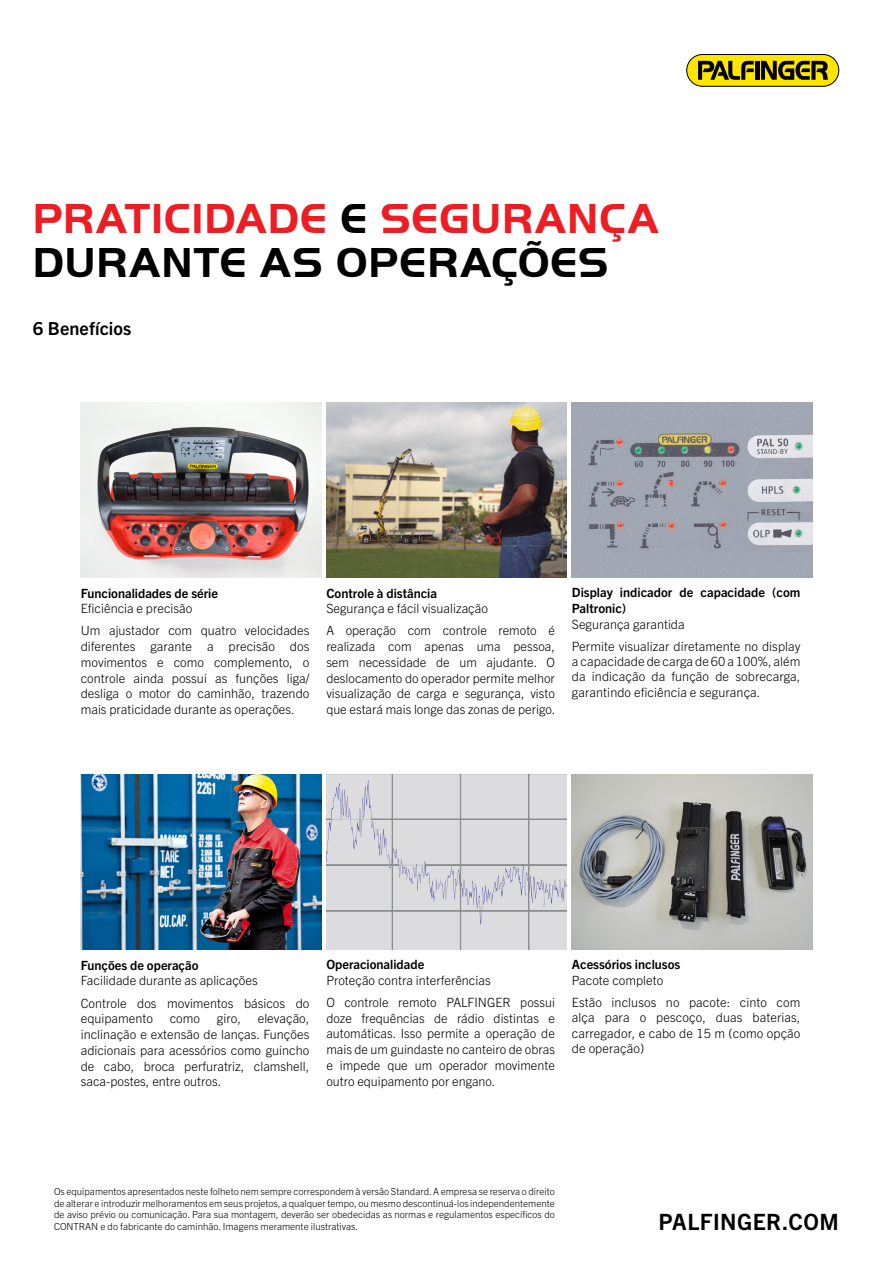
<style>
.page{position:relative;width:893px;height:1263px;background:#fff}
.page>*{position:absolute;margin:0;border:0;box-sizing:border-box;transform-origin:0 0}
._01_Headline_Palf_29{font:700 43.5px "Palfinger Handel Gothic";letter-spacing:.02em;color:#ed1d24}
._01_Headline_Palf_29-2{font:700 43.5px "Palfinger Handel Gothic";letter-spacing:.02em;color:#000}
._05_PALFINGER_COM_Tr{font:700 22.5px "Trade Gothic Next LT Pro";letter-spacing:.02em;color:#000}
._02_Subheadline_Trad{font:700 18px "Trade Gothic Next LT Pro";letter-spacing:.005em;color:#000}
._04_Copy-Subline_Tra{font:300 12.75px/15.8px "Trade Gothic Next LT Pro";color:#000;text-align:justify}
._04_Copy_TradeLight{font:300 12.75px/15.8px "Trade Gothic Next LT Pro";color:#000;text-align:justify}
._04_Copy-Headline_Tr{font:700 12.75px/15.8px "Trade Gothic Next LT Pro";color:#000}
._04_Copy_TradeLight-2{font:300 9.75px/11.7px "Trade Gothic Next LT Pro";color:#000;text-align:justify}
.s1{color:#000}
</style>
<div class="page">
<img style="left:572px;top:774px;width:240px;height:176px">
<svg style="left:326px;top:774px;width:241px;height:176px;background:#d5d5d9"></svg>
<img style="left:572px;top:402px;width:240px;height:176px">
<img style="left:81px;top:774px;width:240px;height:176px">
<img style="left:81px;top:402px;width:240px;height:176px">
<img style="left:326px;top:402px;width:241px;height:176px">
<svg style="left:686px;top:54px;width:153px;height:33px;background:#a5960c"></svg>
<p class="_01_Headline_Palf_29" style="left:33px;top:194px;width:628px">PRATICIDADE <span class="s1">E</span> SEGURANÇA</p>
<p class="_01_Headline_Palf_29-2" style="left:33px;top:238px;width:577px">DURANTE AS OPERAÇÕES</p>
<p class="_02_Subheadline_Trad" style="left:33px;top:316px;width:100px">6 Benefícios</p>
<p class="_04_Copy-Headline_Tr" style="left:81px;top:584px;width:139px">Funcionalidades de série</p>
<p class="_04_Copy-Subline_Tra" style="left:81px;top:600px;width:113px">Eficiência e precisão</p>
<p class="_04_Copy-Subline_Tra" style="left:81px;top:622px;width:230px">Um ajustador com quatro velocidades diferentes garante a precisão dos movimentos e como complemento, o controle ainda possui as funções liga/ desliga o motor do caminhão, trazendo mais praticidade durante as operações.</p>
<p class="_04_Copy-Headline_Tr" style="left:326px;top:584px;width:112px">Controle à distância</p>
<p class="_04_Copy-Subline_Tra" style="left:326px;top:600px;width:163px">Segurança e fácil visualização</p>
<p class="_04_Copy_TradeLight" style="left:326px;top:622px;width:231px">A operação com controle remoto é realizada com apenas uma pessoa, sem necessidade de um ajudante. O deslocamento do operador permite melhor visualização de carga e segurança, visto que estará mais longe das zonas de perigo.</p>
<p class="_04_Copy-Headline_Tr" style="left:572px;top:584px;width:230px">Display indicador de capacidade (com<br>Paltronic)</p>
<p class="_04_Copy-Subline_Tra" style="left:572px;top:616px;width:114px">Segurança garantida</p>
<p class="_04_Copy-Subline_Tra" style="left:572px;top:637px;width:230px">Permite visualizar diretamente no display a capacidade de carga de 60 a 100%, além da indicação da função de sobrecarga, garantindo eficiência e segurança.</p>
<p class="_04_Copy-Headline_Tr" style="left:81px;top:956px;width:119px">Funções de operação</p>
<p class="_04_Copy-Subline_Tra" style="left:81px;top:972px;width:178px">Facilidade durante as aplicações</p>
<p class="_04_Copy-Subline_Tra" style="left:81px;top:994px;width:230px">Controle dos movimentos básicos do equipamento</p>
<p class="_04_Copy-Subline_Tra" style="left:81px;top:1010px;width:230px;text-indent:177px">elevação, inclinação e extensão de lanças. Funções adicionais para acessórios como guincho de cabo, broca perfuratriz, clamshell, saca-postes, entre outros.</p>
<p class="_04_Copy-Subline_Tra" style="left:170px;top:1010px;width:32px">como</p>
<p class="_04_Copy-Subline_Tra" style="left:217px;top:1010px;width:25px">giro,</p>
<p class="_04_Copy-Headline_Tr" style="left:326px;top:956px;width:99px">Operacionalidade</p>
<p class="_04_Copy-Subline_Tra" style="left:326px;top:971px;width:166px">Proteção contra interferências</p>
<p class="_04_Copy_TradeLight" style="left:326px;top:993px;width:230px">O controle remoto PALFINGER possui doze frequências de rádio distintas e automáticas. Isso permite a operação de mais de um guindaste no canteiro de obras e impede que um operador movimente outro equipamento por engano.</p>
<p class="_04_Copy-Headline_Tr" style="left:572px;top:956px;width:110px">Acessórios inclusos</p>
<p class="_04_Copy-Subline_Tra" style="left:572px;top:972px;width:93px">Pacote completo</p>
<p class="_04_Copy-Subline_Tra" style="left:572px;top:994px;width:230px;line-height:15.3px">Estão inclusos no pacote: cinto com alça para o pescoço, duas baterias, carregador, e cabo de 15 m (como opção de operação)</p>
<p class="_04_Copy_TradeLight-2" style="left:54px;top:1185px;width:502px">Os equipamentos apresentados neste folheto nem sempre correspondem à versão Standard. A empresa se reserva o direito de alterar e introduzir melhoramentos em seus projetos, a qualquer tempo, ou mesmo descontinuá-los independentemente de aviso prévio ou comunicação. Para sua montagem, deverão ser obedecidas as normas e regulamentos específicos do CONTRAN e do fabricante do caminhão. Imagens meramente ilustrativas.</p>
<p class="_05_PALFINGER_COM_Tr" style="left:658px;top:1206px;width:182px">PALFINGER.COM</p>
</div>
